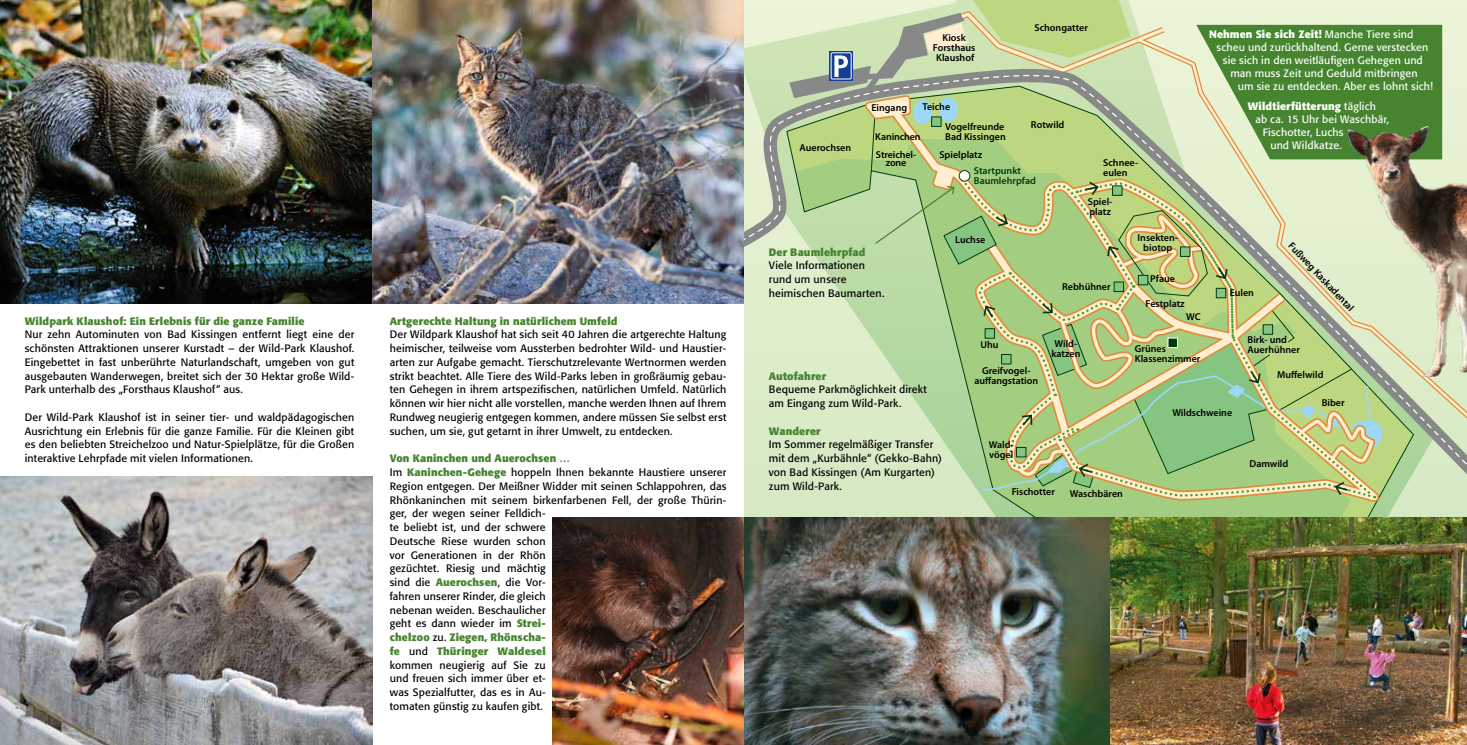
<style>
.page{position:relative;width:1467px;height:745px;background:#fff}
.page>*{position:absolute;margin:0;border:0;box-sizing:border-box;transform-origin:0 0}
.t1{font:10.62px/13.8px "Formata BQ";letter-spacing:.015em;color:#000}
.t2{font:10.62px "Formata BQ";letter-spacing:.015em;color:#fff}
.t3{font:700 10.62px "Formata BQ";letter-spacing:.015em;color:#46842f}
.t4{font:700 10.62px "Formata BQ";letter-spacing:.015em;color:#fff}
.t5{font:600 10px/10px "Myriad Pro";color:#000}
.t6{font:600 10px/10px "Myriad Pro";color:#003a0c}
.s1{font-weight:700;color:#46842f}
.s2{font-weight:400}
</style>
<div class="page">
<img style="left:0;top:0;width:744px;height:303px">
<svg style="left:744px;top:68px;width:723px;height:449px;background:#cadeb5"></svg>
<img style="left:744px;top:517px;width:723px;height:227px">
<img style="left:0;top:476px;width:372px;height:268px">
<img style="left:553px;top:517px;width:191px;height:227px">
<svg style="left:789px;top:0;width:653px;height:498px;background:#b4cd93"></svg>
<img style="left:1337px;top:118px;width:130px;height:258px">
<p class="t3" style="left:25px;top:314px;width:281px">Wildpark Klaushof: Ein Erlebnis für die ganze Familie</p>
<p class="t1" style="left:25px;top:327px;width:331px;text-align:justify">Nur zehn Autominuten von Bad Kissingen entfernt liegt eine der schönsten Attraktionen unserer Kurstadt – der Wild-Park Klaushof.<br>Eingebettet in fast unberührte Naturlandschaft, umgeben von gut ausgebauten Wanderwegen, breitet sich der 30 Hektar große Wild-Park unterhalb des „Forsthaus Klaushof“ aus.</p>
<p class="t1" style="left:25px;top:410px;width:331px;text-align:justify">Der Wild-Park Klaushof ist in seiner tier- und waldpädagogischen Ausrichtung ein Erlebnis für die ganze Familie. Für die Kleinen gibt es den beliebten Streichelzoo und Natur-Spielplätze, für die Großen interaktive Lehrpfade mit vielen Informationen.</p>
<p class="t3" style="left:390px;top:314px;width:229px">Artgerechte Haltung in natürlichem Umfeld</p>
<p class="t1" style="left:390px;top:327px;width:338px;text-align:justify">Der Wildpark Klaushof hat sich seit 40 Jahren die artgerechte Haltung heimischer, teilweise vom Aussterben bedrohter Wild- und Haustier&shy;arten zur Aufgabe gemacht. Tierschutzrelevante Wertnormen werden strikt beachtet. Alle Tiere des Wild-Parks leben in großräumig gebau&shy;ten Gehegen in ihrem artspezifischen, natürlichen Umfeld. Natürlich können wir hier nicht alle vorstellen, manche werden Ihnen auf Ihrem Rundweg neugierig entgegen kommen, andere müssen Sie selbst erst suchen, um sie, gut getarnt in ihrer Umwelt, zu entdecken.</p>
<p class="t1" style="left:390px;top:451px;width:338px"><span class="s1">Von Kaninchen und Auerochsen …<br></span>Im <span class="s1">Kaninchen-Gehege</span> hoppeln Ihnen bekannte Haustiere unserer Region entgegen. Der Meißner Widder mit seinen Schlappohren, das Rhönkaninchen mit seinem birkenfarbenen Fell, der große Thürin&shy;ger, der wegen seiner Felldich-<br>te beliebt ist, und der schwere<br>Deutsche Riese wurden schon<br>vor Generationen in der Rhön<br>gezüchtet. Riesig und mächtig<br>sind die <span class="s1">Auerochsen</span>, die Vor-<br>fahren unserer Rinder, die gleich<br>nebenan weiden. Beschaulicher<br>geht es dann wieder im <span class="s1">Strei-<br>chelzoo</span> zu. <span class="s1">Ziegen, Rhönscha-<br>fe</span> und <span class="s1">Thüringer Waldesel<br></span>kommen neugierig auf Sie zu<br>und freuen sich immer über et-<br>was Spezialfutter, das es in Au-<br>tomaten günstig zu kaufen gibt.</p>
<p class="t5" style="left:800px;top:142px;width:53px">Auerochsen</p>
<p class="t5" style="left:933px;top:32px;width:44px;text-align:center">Kiosk<br>Forsthaus<br>Klaushof</p>
<p class="t5" style="left:1034px;top:23px;width:55px">Schongatter</p>
<p class="t5" style="left:871px;top:103px;width:37px">Eingang</p>
<p class="t5" style="left:922px;top:101px;width:29px">Teiche</p>
<p class="t5" style="left:875px;top:132px;width:47px">Kaninchen</p>
<p class="t5" style="left:945px;top:121px;width:62px">Vogelfreunde<br>Bad Kissingen</p>
<p class="t5" style="left:1031px;top:120px;width:35px">Rotwild</p>
<p class="t5" style="left:876px;top:150px;width:42px;line-height:8.4px;text-align:center">Streichel&shy;zone</p>
<p class="t5" style="left:939px;top:150px;width:44px">Spielplatz</p>
<p class="t6" style="left:974px;top:166px;width:64px">Startpunkt<br>Baumlehrpfad</p>
<p class="t5" style="left:1103px;top:158px;width:37px">Schnee&shy;eulen</p>
<p class="t5" style="left:1088px;top:196px;width:26px">Spiel&shy;platz</p>
<p class="t4" style="left:1209px;top:27px;width:206px">Nehmen Sie sich Zeit! <span class="s2">Manche Tiere sind</span></p>
<p class="t2" style="left:1217px;top:41px;width:213px">scheu und zurückhaltend. Gerne verstecken</p>
<p class="t2" style="left:1223px;top:54px;width:202px">sie sich in den weitläufigen Gehegen und</p>
<p class="t2" style="left:1230px;top:67px;width:189px">man muss Zeit und Geduld mitbringen</p>
<p class="t2" style="left:1238px;top:80px;width:197px">um sie zu entdecken. Aber es lohnt sich!</p>
<p class="t4" style="left:1248px;top:99px;width:130px">Wildtierfütterung <span class="s2">täglich</span></p>
<p class="t2" style="left:1255px;top:112px;width:135px">ab ca. 15 Uhr bei Waschbär,</p>
<p class="t2" style="left:1263px;top:126px;width:82px">Fischotter, Luchs</p>
<p class="t2" style="left:1270px;top:139px;width:73px">und Wildkatze.</p>
<p class="t3" style="left:769px;top:245px;width:98px">Der Baumlehrpfad</p>
<p class="t1" style="left:769px;top:259px;width:117px">Viele Informationen rund um unsere heimischen Baumarten.</p>
<p class="t3" style="left:769px;top:369px;width:59px">Autofahrer</p>
<p class="t1" style="left:769px;top:382px;width:159px">Bequeme Parkmöglichkeit direkt am Eingang zum Wild-Park.</p>
<p class="t3" style="left:769px;top:424px;width:53px">Wanderer</p>
<p class="t1" style="left:769px;top:437px;width:175px">Im Sommer regelmäßiger Transfer mit dem „Kurbähnle“ (Gekko-Bahn) von Bad Kissingen (Am Kurgarten) zum Wild-Park.</p>
<p class="t5" style="left:955px;top:235px;width:32px">Luchse</p>
<p class="t5" style="left:1062px;top:281px;width:50px">Rebhühner</p>
<p class="t5" style="left:980px;top:339px;width:20px">Uhu</p>
<p class="t5" style="left:974px;top:365px;width:65px;text-align:center">Greifvogel&shy;auffangstation</p>
<p class="t5" style="left:1051px;top:339px;width:31px;text-align:center">Wild&shy;katzen</p>
<p class="t5" style="left:989px;top:439px;width:27px">Wald&shy;vögel</p>
<p class="t5" style="left:1012px;top:486px;width:45px">Fischotter</p>
<p class="t5" style="left:1070px;top:488px;width:55px">Waschbären</p>
<p class="t5" style="left:1138px;top:232px;width:42px;text-align:center">Insekten&shy;biotop</p>
<p class="t5" style="left:1150px;top:274px;width:26px">Pfaue</p>
<p class="t5" style="left:1146px;top:298px;width:41px">Festplatz</p>
<p class="t5" style="left:1186px;top:311px;width:16px">WC</p>
<p class="t5" style="left:1135px;top:343px;width:67px">Grünes<br>Klassenzimmer</p>
<p class="t5" style="left:1230px;top:287px;width:26px">Eulen</p>
<p class="t5" style="left:1294px;top:240px;width:92px;rotate:47deg">Fußweg Kaskadental</p>
<p class="t5" style="left:1248px;top:334px;width:54px">Birk- und<br>Auerhühner</p>
<p class="t5" style="left:1277px;top:369px;width:48px">Muffelwild</p>
<p class="t5" style="left:1322px;top:397px;width:24px">Biber</p>
<p class="t5" style="left:1172px;top:408px;width:61px">Wildschweine</p>
<p class="t5" style="left:1249px;top:459px;width:40px">Damwild</p>
</div>
